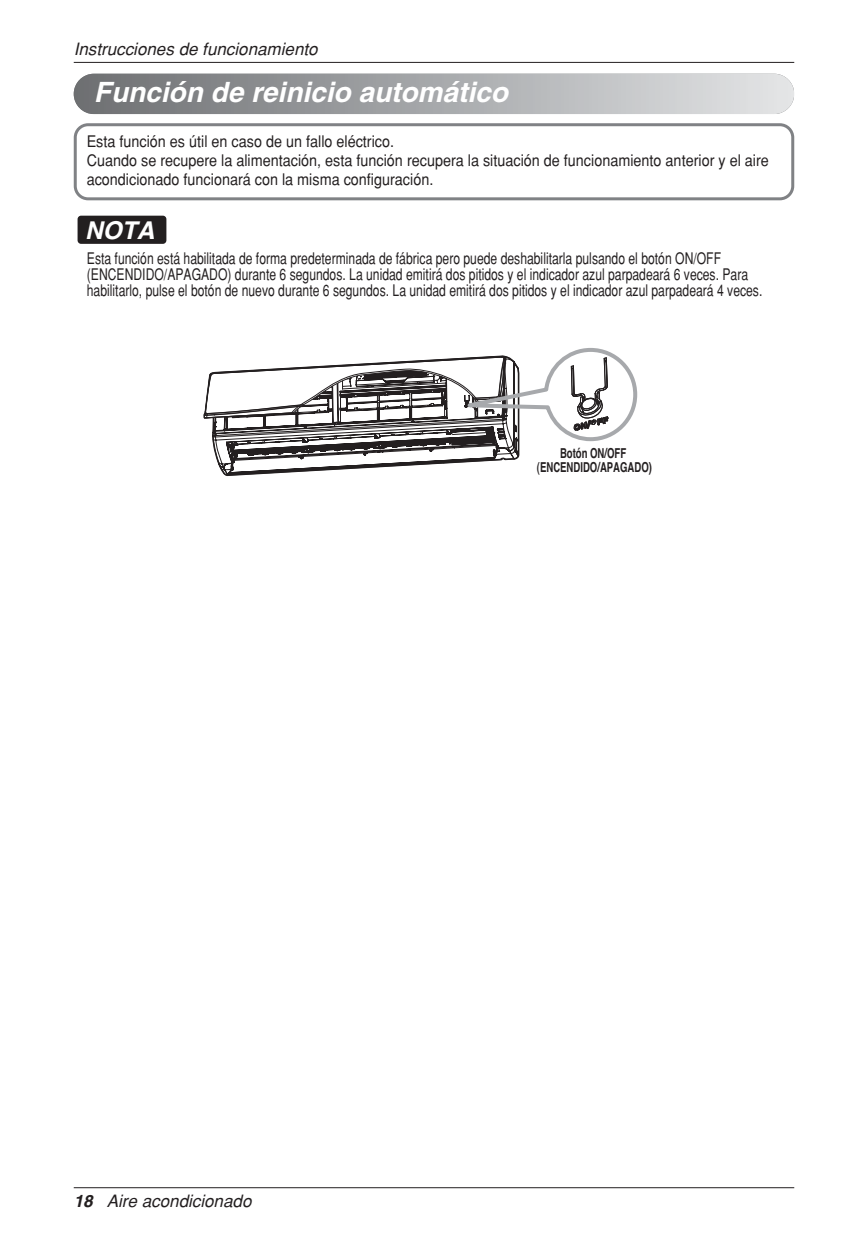
<style>
.page{position:relative;width:851px;height:1248px;background:#fff}
.page>*{position:absolute;margin:0;border:0;box-sizing:border-box;transform-origin:0 0}
.t1{font:italic 700 28px "Helvetica";color:#fff}
.t2{font:italic 700 24.6px "Helvetica";color:#fff}
.t3{font:italic 17px "Helvetica";color:#231f20}
.t4{font:16px/16px "Helvetica";color:#231f20;scale:.76 1}
.t5{font:16px/19.2px "Helvetica";color:#231f20;scale:.9 1}
.t6{font:700 13.6px/13.6px "Helvetica";color:#231f20;text-align:center;scale:.7 1}
.s1{font-weight:700}
</style>
<div class="page">
<hr style="left:74px;top:62px;width:720px;height:1px;background:#231f20">
<hr style="left:74px;top:1186px;width:720px;height:2px;background:#231f20">
<svg style="left:203px;top:348px;width:435px;height:127px"></svg>
<svg style="left:74px;top:123px;width:720px;height:77px"></svg>
<svg style="left:77px;top:215px;width:90px;height:29px"></svg>
<div style="left:78px;top:216px;width:88px;height:28px;background:#231f20;border-radius:4px"></div>
<div style="left:74px;top:74px;width:720px;height:40px;background:linear-gradient(to right,#6c6e71,#e3e5e6);border-radius:20px"></div>
<p class="t3" style="left:74px;top:43px;width:249px">Instrucciones de funcionamiento</p>
<h1 class="t1" style="left:94px;top:82px;width:421px">Función de reinicio automático</h1>
<p class="t5" style="left:87px;top:133px;width:759px">Esta función es útil en caso de un fallo eléctrico.<br>Cuando se recupere la alimentación, esta función recupera la situación de funcionamiento anterior y el aire acondicionado funcionará con la misma configuración.</p>
<h2 class="t2" style="left:85px;top:221px;width:76px">NOTA</h2>
<p class="t4" style="left:87px;top:251px;width:890px">Esta función está habilitada de forma predeterminada de fábrica pero puede deshabilitarla pulsando el botón ON/OFF (ENCENDIDO/APAGADO) durante 6 segundos. La unidad emitirá dos pitidos y el indicador azul parpadeará 6 veces. Para habilitarlo, pulse el botón de nuevo durante 6 segundos. La unidad emitirá dos pitidos y el indicador azul parpadeará 4 veces.</p>
<p class="t6" style="left:537px;top:447px;width:166px">Botón ON/OFF (ENCENDIDO/APAGADO)</p>
<p class="t3" style="left:74px;top:1194px;width:182px"><span class="s1">18</span> Aire acondicionado</p>
</div>
